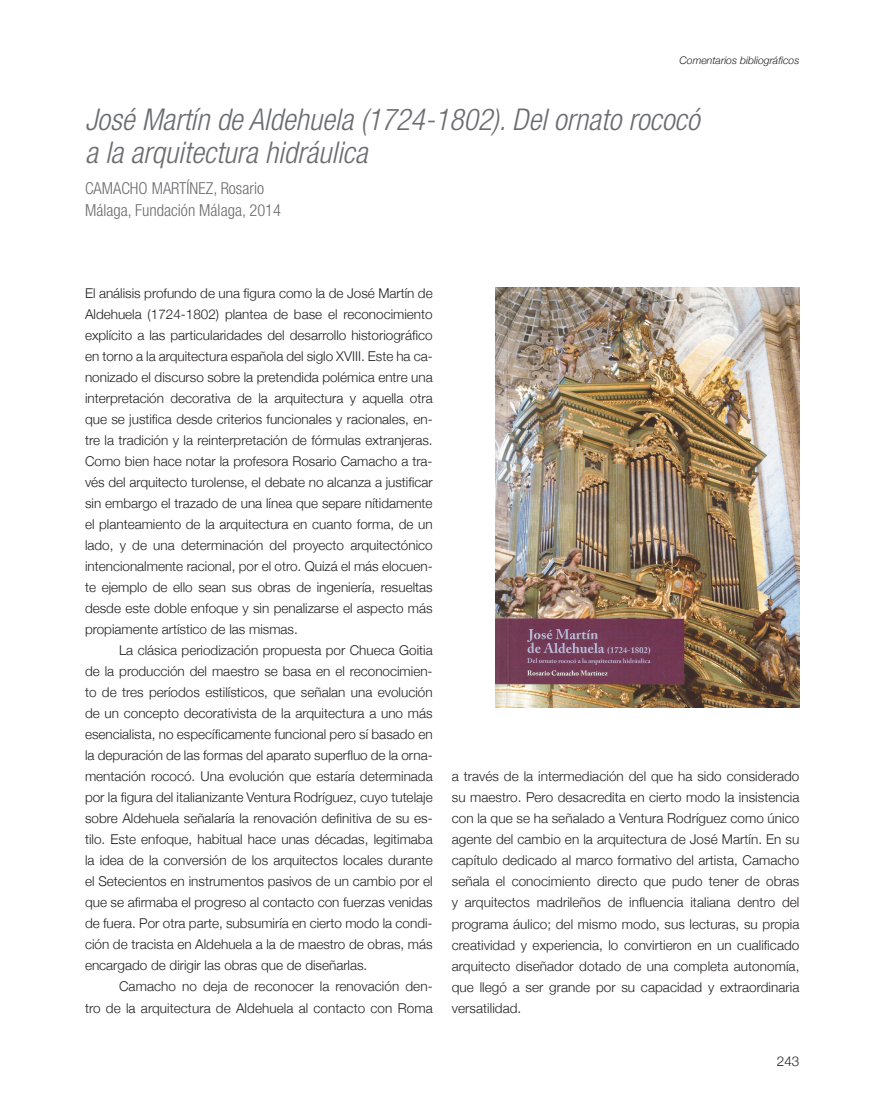
<style>
.page{position:relative;width:893px;height:1106px;background:#fff}
.page>*{position:absolute;margin:0;border:0;box-sizing:border-box;transform-origin:0 0}
.t1{font:italic 300 condensed 30px/33px "Helvetica Neue";color:#6c6d70}
.t2{font:300 condensed 16.5px/22.5px "Helvetica Neue";color:#6c6d70}
.t3{font:300 13.5px/21px "Helvetica Neue";letter-spacing:.005em;color:#231f20;text-align:justify}
.t4{font:italic 300 10.5px "Helvetica Neue";color:#231f20}
</style>
<div class="page">
<img style="left:495px;top:287px;width:304px;height:420px">
<p class="t4" style="left:679px;top:52px;width:121px">Comentarios bibliográficos</p>
<h1 class="t1" style="left:85px;top:103px;width:616px">José Martín de Aldehuela (1724-1802). Del ornato rococó a la arquitectura hidráulica</h1>
<p class="t2" style="left:85px;top:177px;width:198px">CAMACHO MARTÍNEZ, Rosario<br>Málaga, Fundación Málaga, 2014</p>
<p class="t3" style="left:85px;top:282px;width:349px">El análisis profundo de una figura como la de José Martín de Aldehuela (1724-1802) plantea de base el reconocimiento explícito a las particularidades del desarrollo historiográfico en torno a la arquitectura española del siglo XVIII. Este ha ca&shy;nonizado el discurso sobre la pretendida polémica entre una interpretación decorativa de la arquitectura y aquella otra que se justifica desde criterios funcionales y racionales, en&shy;tre la tradición y la reinterpretación de fórmulas extranjeras.<br>Como bien hace notar la profesora Rosario Camacho a tra&shy;vés del arquitecto turolense, el debate no alcanza a justificar sin embargo el trazado de una línea que separe nítidamente el planteamiento de la arquitectura en cuanto forma, de un lado, y de una determinación del proyecto arquitectónico intencionalmente racional, por el otro. Quizá el más elocuen&shy;te ejemplo de ello sean sus obras de ingeniería, resueltas desde este doble enfoque y sin penalizarse el aspecto más propiamente artístico de las mismas.</p>
<p class="t3" style="left:85px;top:639px;width:349px;text-indent:34px">La clásica periodización propuesta por Chueca Goitia de la producción del maestro se basa en el reconocimien&shy;to de tres períodos estilísticos, que señalan una evolución de un concepto decorativista de la arquitectura a uno más esencialista, no específicamente funcional pero sí basado en la depuración de las formas del aparato superfluo de la orna&shy;mentación rococó. Una evolución que estaría determinada por la figura del italianizante Ventura Rodríguez, cuyo tutelaje sobre Aldehuela señalaría la renovación definitiva de su es&shy;tilo. Este enfoque, habitual hace unas décadas, legitimaba la idea de la conversión de los arquitectos locales durante el Setecientos en instrumentos pasivos de un cambio por el que se afirmaba el progreso al contacto con fuerzas venidas de fuera. Por otra parte, subsumiría en cierto modo la condi&shy;ción de tracista en Aldehuela a la de maestro de obras, más encargado de dirigir las obras que de diseñarlas.</p>
<p class="t3" style="left:85px;top:975px;width:349px;text-align:right">Camacho no deja de reconocer la renovación den-<br>tro de la arquitectura de Aldehuela al contacto con Roma</p>
<p class="t3" style="left:452px;top:765px;width:349px">a través de la intermediación del que ha sido considerado su maestro. Pero desacredita en cierto modo la insistencia con la que se ha señalado a Ventura Rodríguez como único agente del cambio en la arquitectura de José Martín. En su capítulo dedicado al marco formativo del artista, Camacho señala el conocimiento directo que pudo tener de obras y arquitectos madrileños de influencia italiana dentro del programa áulico; del mismo modo, sus lecturas, su propia creatividad y experiencia, lo convirtieron en un cualificado arquitecto diseñador dotado de una completa autonomía, que llegó a ser grande por su capacidad y extraordinaria versatilidad.</p>
<p class="t3" style="left:777px;top:1049px;width:24px">243</p>
</div>
